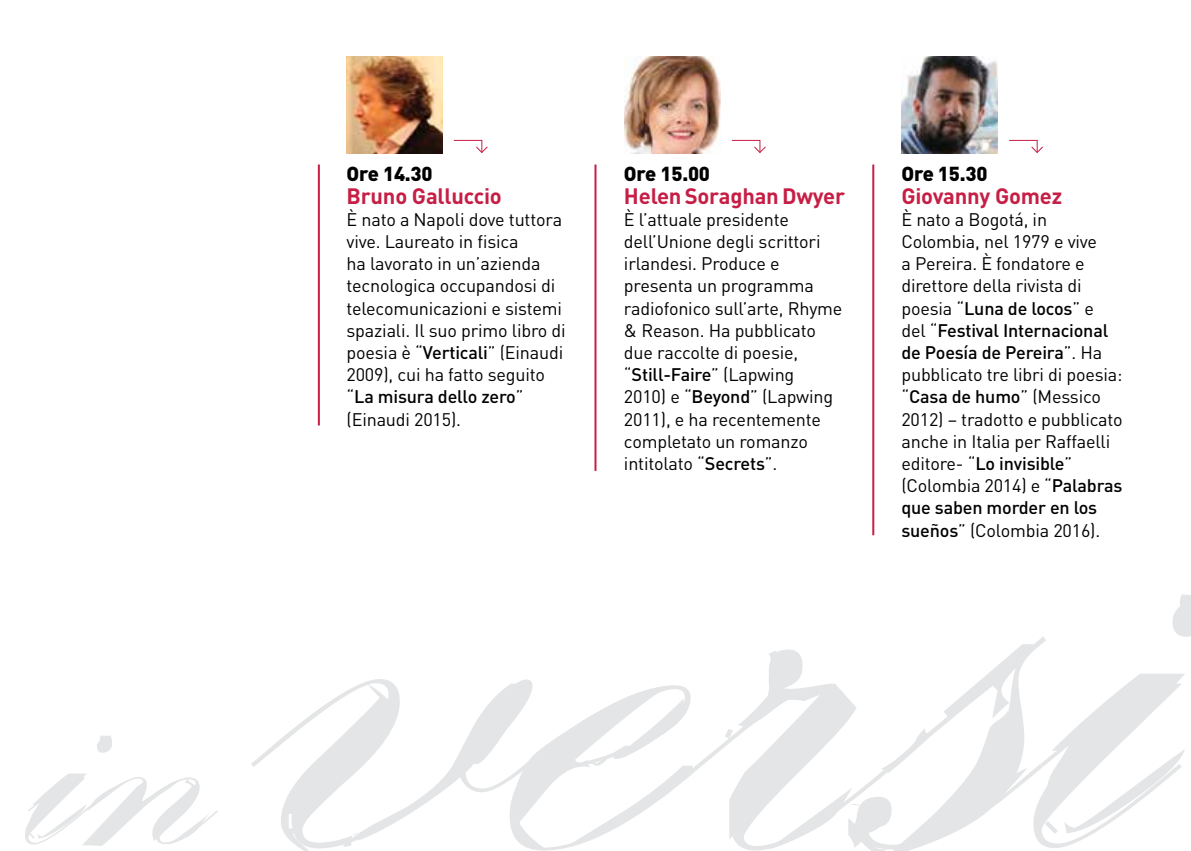
<style>
.page{position:relative;width:1191px;height:851px;background:#fff}
.page>*{position:absolute;margin:0;border:0;box-sizing:border-box;transform-origin:0 0}
.t1{font:700 22px "DIN";letter-spacing:-.01em;color:#c61e45}
.t2{font:900 20px "DIN";letter-spacing:-.01em;color:#000}
.t3{font:18px/22.2px "DIN";letter-spacing:-.01em;color:#000}
.s1{font-weight:500}
</style>
<div class="page">
<svg style="left:251px;top:679px;width:258px;height:171px"></svg>
<svg style="left:509px;top:649px;width:339px;height:201px"></svg>
<svg style="left:848px;top:636px;width:198px;height:214px"></svg>
<svg style="left:1033px;top:673px;width:152px;height:174px"></svg>
<svg style="left:1172px;top:594px;width:19px;height:42px"></svg>
<svg style="left:25px;top:735px;width:193px;height:110px"></svg>
<hr style="left:594px;top:164px;width:2px;height:307px;background:#c61e45">
<hr style="left:872px;top:164px;width:2px;height:371px;background:#c61e45">
<hr style="left:318px;top:164px;width:2px;height:261px;background:#c61e45">
<svg style="left:453px;top:139px;width:35px;height:14px"></svg>
<img style="left:346px;top:57px;width:96px;height:96px">
<img style="left:901px;top:57px;width:96px;height:96px">
<svg style="left:1009px;top:139px;width:34px;height:14px"></svg>
<img style="left:624px;top:57px;width:96px;height:96px">
<svg style="left:732px;top:139px;width:34px;height:14px"></svg>
<p class="t2" style="left:346px;top:161px;width:88px">Ore 14.30</p>
<p class="t1" style="left:346px;top:181px;width:157px">Bruno Galluccio</p>
<p class="t3" style="left:346px;top:208px;width:221px">È nato a Napoli dove tuttora vive. Laureato in fisica<br>ha lavorato in un’azienda tecnologica occupandosi di telecomunicazioni e sistemi spaziali. Il suo primo libro di poesia è “<span class="s1">Verticali</span>” (Einaudi<br>2009), cui ha fatto seguito “<span class="s1">La misura dello zero</span>” (Einaudi 2015).</p>
<p class="t2" style="left:624px;top:161px;width:88px">Ore 15.00</p>
<p class="t1" style="left:624px;top:181px;width:223px">Helen Soraghan Dwyer</p>
<p class="t3" style="left:624px;top:208px;width:220px">È l’attuale presidente dell’Unione degli scrittori irlandesi. Produce e presenta un programma radiofonico sull’arte, Rhyme &amp; Reason. Ha pubblicato due raccolte di poesie, “<span class="s1">Still-Faire</span>” (Lapwing<br>2010) e “<span class="s1">Beyond</span>” (Lapwing<br>2011), e ha recentemente completato un romanzo intitolato “<span class="s1">Secrets</span>”.</p>
<p class="t2" style="left:901px;top:161px;width:88px">Ore 15.30</p>
<p class="t1" style="left:901px;top:181px;width:162px">Giovanny Gomez</p>
<p class="t3" style="left:901px;top:208px;width:223px">È nato a Bogotá, in<br>Colombia, nel 1979 e vive<br>a Pereira. È fondatore e direttore della rivista di poesia “<span class="s1">Luna de locos</span>” e del “<span class="s1">Festival Internacional de Poesía de Pereira</span>”. Ha pubblicato tre libri di poesia: “<span class="s1">Casa de humo</span>” (Messico<br>2012) – tradotto e pubblicato anche in Italia per Raffaelli editore- “<span class="s1">Lo invisible</span>” (Colombia 2014) e “<span class="s1">Palabras que saben morder en los sueños</span>” (Colombia 2016).</p>
</div>
